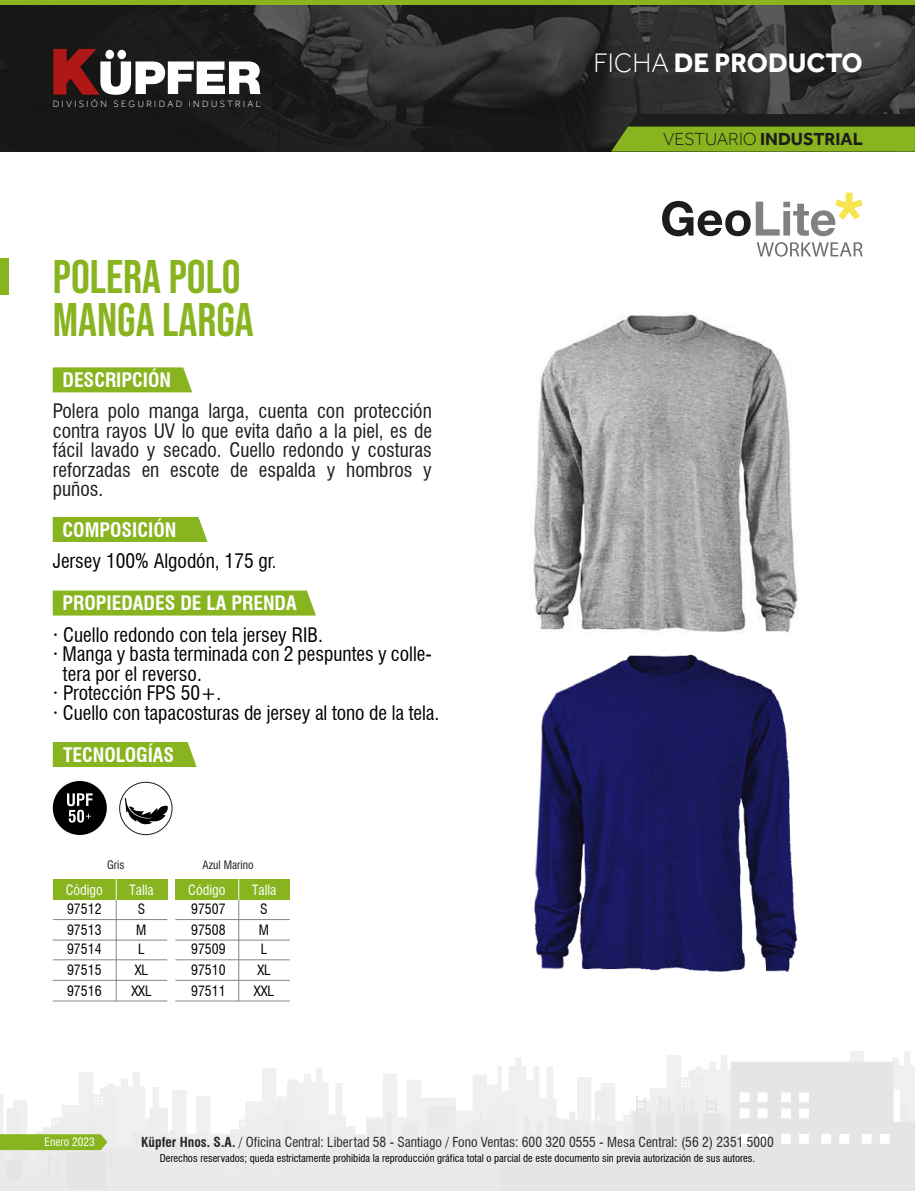
<style>
.page{position:relative;width:915px;height:1191px;background:#fff}
.page>*{position:absolute;margin:0;border:0;box-sizing:border-box;transform-origin:0 0}
.t1{font:47.1px/43px "Bebas Neue";color:#87b41f}
.t2{font:700 27.45px "Effra";color:#fff}
.t3{font:condensed 19.5px/31.5px "Swiss 721 BT";color:#000}
.t4{font:condensed 19.5px/19.5px "Swiss 721 BT";color:#1d1d1b;text-align:justify}
.t5{font:700 condensed 19.5px "Swiss 721 BT";color:#fff}
.t6{font:700 18px "Effra";color:#1d1d1b}
.t7{font:condensed 13.8px "Swiss 721 BT";color:#000}
.t8{font:condensed 13.8px "Swiss 721 BT";color:#fff}
.t9{font:condensed 13.5px "Swiss 721 BT";color:#272726}
.t10{font:condensed 11.4px "Swiss 721 BT";color:#1d1d1b}
.t11{font:condensed 11.4px "Swiss 721 BT";color:#fff}
.t12{font:condensed 10.5px "Swiss 721 BT";color:#000}
.t13{font:300 9.45px "Effra";letter-spacing:.25em;color:#fff}
.s1{font-weight:700;color:#fff}
.s2{color:#1d1d1b}
.s3{font-weight:300}
.s4{font-weight:700}
</style>
<div class="page">
<img style="left:0;top:5px;width:914px;height:147px">
<div style="left:0;top:0;width:914px;height:5px;background:#87b41f"></div>
<svg style="left:53px;top:49px;width:207px;height:46px"></svg>
<svg style="left:611px;top:114px;width:303px;height:38px;background:#617e1e"></svg>
<svg style="left:53px;top:367px;width:139px;height:25px;background:#8cb729"></svg>
<div style="left:53px;top:742px;width:143px;height:25px;background:#87b41f"></div>
<div style="left:53px;top:517px;width:154px;height:25px;background:#87b41f"></div>
<div style="left:53px;top:590px;width:263px;height:25px;background:#87b41f"></div>
<div style="left:0;top:258px;width:9px;height:37px;background:#87b41f"></div>
<svg style="left:125px;top:798px;width:43px;height:27px"></svg>
<svg style="left:53px;top:781px;width:54px;height:54px"></svg>
<div style="left:119px;top:782px;width:53px;height:53px;border:1px solid #1d1d1b;border-radius:50%"></div>
<svg style="left:0;top:1051px;width:914px;height:140px"></svg>
<div style="left:53px;top:879px;width:114px;height:21px;background:#87b41f"></div>
<hr style="left:53px;top:919px;width:114px;height:1px;background:#858585">
<hr style="left:53px;top:940px;width:114px;height:1px;background:#858585">
<hr style="left:53px;top:959px;width:114px;height:1px;background:#858585">
<hr style="left:53px;top:980px;width:114px;height:1px;background:#858585">
<svg style="left:116px;top:879px;width:1px;height:121px"></svg>
<hr style="left:53px;top:1000px;width:114px;height:1px;background:#858585">
<div style="left:175px;top:879px;width:115px;height:21px;background:#87b41f"></div>
<hr style="left:175px;top:919px;width:115px;height:1px;background:#858585">
<hr style="left:175px;top:940px;width:115px;height:1px;background:#858585">
<hr style="left:175px;top:959px;width:115px;height:1px;background:#858585">
<hr style="left:175px;top:980px;width:115px;height:1px;background:#858585">
<svg style="left:238px;top:879px;width:1px;height:121px"></svg>
<hr style="left:175px;top:1000px;width:115px;height:1px;background:#858585">
<svg style="left:662px;top:193px;width:200px;height:43px"></svg>
<svg style="left:756px;top:242px;width:106px;height:15px"></svg>
<img style="left:534px;top:654px;width:264px;height:318px">
<img style="left:533px;top:313px;width:265px;height:320px">
<p class="t13" style="left:53px;top:98px;width:210px">DIVISIÓN SEGURIDAD INDUSTRIAL</p>
<h1 class="t1" style="left:53px;top:254px;width:202px">POLERA polo<br>MANGA LARGA</h1>
<p class="t5" style="left:62px;top:368px;width:110px">DESCRIPCIÓN</p>
<p class="t4" style="left:53px;top:401px;width:380px">Polera polo manga larga, cuenta con protección contra rayos UV lo que evita daño a la piel, es de fácil lavado y secado. Cuello redondo y costuras reforzadas en escote de espalda y hombros y puños.</p>
<p class="t3" style="left:53px;top:514px;width:225px;text-indent:10px"><span class="s1">COMPOSICIÓN<br></span>Jersey 100% Algodón, 175 gr<span class="s2">.</span></p>
<p class="t5" style="left:63px;top:591px;width:235px">PROPIEDADES DE LA PRENDA</p>
<p class="t3" style="left:53px;top:619px;width:271px">· Cuello redondo con tela jersey RIB.</p>
<p class="t3" style="left:53px;top:638px;width:380px">· Manga y basta terminada con 2 pespuntes y colle-</p>
<p class="t3" style="left:63px;top:658px;width:140px">tera por el reverso.</p>
<p class="t3" style="left:53px;top:677px;width:170px">· Protección FPS 50+.</p>
<p class="t3" style="left:53px;top:697px;width:387px">· Cuello con tapacosturas de jersey al tono de la tela.</p>
<p class="t5" style="left:63px;top:743px;width:113px">TECNOLOGÍAS</p>
<p class="t10" style="left:107px;top:858px;width:19px">Gris</p>
<p class="t8" style="left:66px;top:881px;width:39px">Código</p>
<p class="t7" style="left:67px;top:901px;width:36px">97512</p>
<p class="t8" style="left:129px;top:881px;width:26px">Talla</p>
<p class="t7" style="left:138px;top:901px;width:9px">S</p>
<p class="t10" style="left:202px;top:858px;width:52px">Azul Marino</p>
<p class="t8" style="left:188px;top:881px;width:39px">Código</p>
<p class="t7" style="left:191px;top:901px;width:36px">97507</p>
<p class="t8" style="left:252px;top:881px;width:26px">Talla</p>
<p class="t7" style="left:260px;top:901px;width:9px">S</p>
<p class="t7" style="left:67px;top:921px;width:36px">97513</p>
<p class="t7" style="left:136px;top:921px;width:12px">M</p>
<p class="t7" style="left:67px;top:941px;width:36px">97514</p>
<p class="t7" style="left:138px;top:941px;width:8px">L</p>
<p class="t7" style="left:67px;top:961px;width:36px">97515</p>
<p class="t7" style="left:135px;top:961px;width:15px">XL</p>
<p class="t7" style="left:67px;top:982px;width:36px">97516</p>
<p class="t7" style="left:131px;top:982px;width:22px">XXL</p>
<p class="t7" style="left:191px;top:921px;width:36px">97508</p>
<p class="t7" style="left:259px;top:921px;width:12px">M</p>
<p class="t7" style="left:191px;top:941px;width:36px">97509</p>
<p class="t7" style="left:260px;top:941px;width:8px">L</p>
<p class="t7" style="left:191px;top:961px;width:36px">97510</p>
<p class="t7" style="left:257px;top:961px;width:15px">XL</p>
<p class="t7" style="left:191px;top:982px;width:36px">97511</p>
<p class="t7" style="left:254px;top:982px;width:22px">XXL</p>
<h2 class="t2" style="left:593px;top:48px;width:271px"><span class="s3">FICHA</span> DE PRODUCTO</h2>
<p class="t6" style="left:663px;top:129px;width:201px"><span class="s3">VESTUARIO</span> INDUSTRIAL</p>
<p class="t11" style="left:45px;top:1134px;width:52px">Enero 2023</p>
<p class="t9" style="left:141px;top:1133px;width:633px"><span class="s4">Küpfer Hnos. S.A.</span> / Oficina Central: Libertad 58 - Santiago / Fono Ventas: 600 320 0555 - Mesa Central: (56 2) 2351 5000</p>
<p class="t12" style="left:160px;top:1151px;width:596px">Derechos reservados; queda estrictamente prohibida la reproducción gráfica total o parcial de este documento sin previa autorización de sus autores.</p>
</div>
